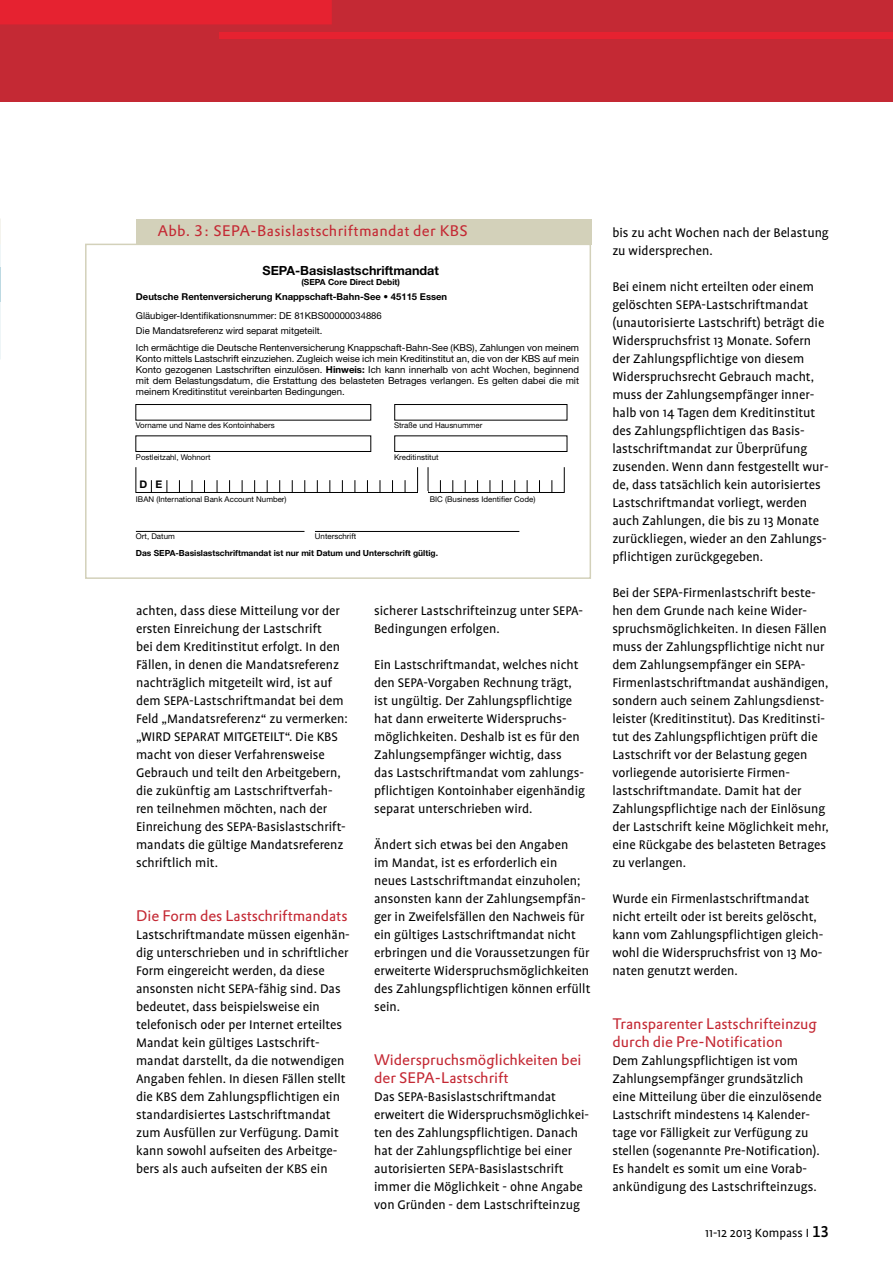
<style>
.page{position:relative;width:893px;height:1263px;background:#fff}
.page>*{position:absolute;margin:0;border:0;box-sizing:border-box;transform-origin:0 0}
.t1{font:15px/18px "DTL Prokyon T";letter-spacing:-.005em;color:#c42934}
.t2{font:15px "DTL Prokyon T";letter-spacing:.02em;color:#c42934}
.t3{font:14.25px/18px "Profile";color:#000}
.t4{font:13.5px "Profile";color:#000}
.t5{font:700 12.6px "Helvetica Neue";color:#000}
.t6{font:700 10.5px "Helvetica Neue";color:#000}
.t7{font:9.6px/11.1px "Helvetica Neue";color:#000;text-align:justify}
.t8{font:9.45px/15.9px "Helvetica Neue";color:#000}
.t9{font:700 9.45px "Helvetica Neue";color:#000}
.t10{font:700 8.4px "Helvetica Neue";color:#000}
.t11{font:7.95px "Helvetica Neue";color:#000}
.s1{font-weight:700}
.s2{font-family:"Profile NO";font-weight:500;font-size:18px}
</style>
<div class="page">
<div style="left:0;top:0;width:893px;height:102px;background:#c42934"></div>
<div style="left:219px;top:33px;width:674px;height:6px;background:#e62230"></div>
<div style="left:0;top:0;width:332px;height:24px;background:#e62230"></div>
<div style="left:85px;top:244px;width:506px;height:335px;border:2px solid #d3d1ba"></div>
<div style="left:136px;top:219px;width:455px;height:25px;background:#d3d1ba"></div>
<div style="left:135px;top:404px;width:236px;height:16px;border:1px solid #000"></div>
<div style="left:394px;top:404px;width:173px;height:16px;border:1px solid #000"></div>
<div style="left:394px;top:435px;width:173px;height:17px;border:1px solid #000"></div>
<div style="left:135px;top:435px;width:236px;height:17px;border:1px solid #000"></div>
<hr style="left:136px;top:492px;width:428px;height:1px;background:#000">
<hr style="left:136px;top:531px;width:168px;height:1px;background:#000">
<hr style="left:315px;top:531px;width:204px;height:1px;background:#000">
<svg style="left:135px;top:467px;width:1px;height:26px"></svg>
<svg style="left:151px;top:480px;width:1px;height:12px"></svg>
<svg style="left:167px;top:480px;width:1px;height:12px"></svg>
<svg style="left:179px;top:480px;width:1px;height:12px"></svg>
<svg style="left:192px;top:480px;width:1px;height:12px"></svg>
<svg style="left:204px;top:480px;width:1px;height:12px"></svg>
<svg style="left:217px;top:480px;width:1px;height:12px"></svg>
<svg style="left:229px;top:480px;width:1px;height:12px"></svg>
<svg style="left:242px;top:480px;width:1px;height:12px"></svg>
<svg style="left:254px;top:480px;width:1px;height:12px"></svg>
<svg style="left:267px;top:480px;width:1px;height:12px"></svg>
<svg style="left:279px;top:480px;width:1px;height:12px"></svg>
<svg style="left:292px;top:480px;width:1px;height:12px"></svg>
<svg style="left:304px;top:480px;width:1px;height:12px"></svg>
<svg style="left:317px;top:480px;width:1px;height:12px"></svg>
<svg style="left:329px;top:480px;width:1px;height:12px"></svg>
<svg style="left:342px;top:480px;width:1px;height:12px"></svg>
<svg style="left:354px;top:480px;width:1px;height:12px"></svg>
<svg style="left:367px;top:480px;width:1px;height:12px"></svg>
<svg style="left:380px;top:480px;width:1px;height:12px"></svg>
<svg style="left:392px;top:480px;width:1px;height:12px"></svg>
<svg style="left:405px;top:480px;width:1px;height:12px"></svg>
<svg style="left:440px;top:480px;width:1px;height:12px"></svg>
<svg style="left:452px;top:480px;width:1px;height:12px"></svg>
<svg style="left:465px;top:480px;width:1px;height:12px"></svg>
<svg style="left:477px;top:480px;width:1px;height:12px"></svg>
<svg style="left:490px;top:480px;width:1px;height:12px"></svg>
<svg style="left:502px;top:480px;width:1px;height:12px"></svg>
<svg style="left:514px;top:480px;width:1px;height:12px"></svg>
<svg style="left:527px;top:480px;width:1px;height:12px"></svg>
<svg style="left:539px;top:480px;width:1px;height:12px"></svg>
<svg style="left:551px;top:480px;width:1px;height:12px"></svg>
<svg style="left:564px;top:467px;width:1px;height:26px"></svg>
<svg style="left:417px;top:467px;width:12px;height:26px"></svg>
<p class="t2" style="left:157px;top:221px;width:312px">Abb. 3: SEPA-Basislastschriftmandat der KBS</p>
<p class="t5" style="left:263px;top:263px;width:178px">SEPA-Basislastschriftmandat</p>
<p class="t10" style="left:301px;top:277px;width:100px">(SEPA Core Direct Debit)</p>
<p class="t9" style="left:136px;top:291px;width:313px">Deutsche Rentenversicherung Knappschaft-Bahn-See • 45115 Essen</p>
<p class="t8" style="left:136px;top:307px;width:247px">Gläubiger-Identifikationsnummer: DE 81KBS00000034886<br>Die Mandatsreferenz wird separat mitgeteilt.</p>
<p class="t7" style="left:136px;top:342px;width:445px">Ich ermächtige die Deutsche Rentenversicherung Knappschaft-Bahn-See (KBS), Zahlungen von meinem Konto mittels Lastschrift einzuziehen. Zugleich weise ich mein Kreditinstitut an, die von der KBS auf mein Konto gezogenen Lastschriften einzulösen. <span class="s1">Hinweis:</span> Ich kann innerhalb von acht Wochen, beginnend mit dem Belastungsdatum, die Erstattung des belasteten Betrages verlangen. Es gelten dabei die mit meinem Kreditinstitut vereinbarten Bedingungen.</p>
<p class="t11" style="left:136px;top:420px;width:140px">Vorname und Name des Kontoinhabers</p>
<p class="t11" style="left:394px;top:420px;width:90px">Straße und Hausnummer</p>
<p class="t11" style="left:136px;top:452px;width:76px">Postleitzahl, Wohnort</p>
<p class="t11" style="left:394px;top:452px;width:46px">Kreditinstitut</p>
<p class="t6" style="left:140px;top:477px;width:24px">D E</p>
<p class="t11" style="left:136px;top:495px;width:152px">IBAN (International Bank Account Number)</p>
<p class="t11" style="left:430px;top:495px;width:107px">BIC (Business Identifier Code)</p>
<p class="t11" style="left:136px;top:532px;width:40px">Ort, Datum</p>
<p class="t11" style="left:315px;top:532px;width:43px">Unterschrift</p>
<p class="t10" style="left:136px;top:548px;width:304px">Das SEPA-Basislastschriftmandat ist nur mit Datum und Unterschrift gültig.</p>
<p class="t3" style="left:136px;top:602px;width:213px">achten, dass diese Mitteilung vor der ersten Einreichung der Lastschrift<br>bei dem Kreditinstitut erfolgt. In den Fällen, in denen die Mandatsreferenz nachträglich mitgeteilt wird, ist auf dem SEPA-Lastschriftmandat bei dem Feld „Mandatsreferenz“ zu vermerken: „WIRD SEPARAT MITGETEILT“. Die KBS macht von dieser Verfahrensweise Gebrauch und teilt den Arbeitgebern, die zukünftig am Lastschriftverfah&shy;ren teilnehmen möchten, nach der Einreichung des SEPA-Basislastschrift&shy;mandats die gültige Mandatsreferenz schriftlich mit.</p>
<p class="t1" style="left:136px;top:906px;width:213px">Die Form des Lastschriftmandats</p>
<p class="t3" style="left:136px;top:926px;width:215px">Lastschriftmandate müssen eigenhän&shy;dig unterschrieben und in schriftlicher Form eingereicht werden, da diese ansonsten nicht SEPA-fähig sind. Das bedeutet, dass beispielsweise ein telefonisch oder per Internet erteiltes Mandat kein gültiges Lastschrift&shy;mandat darstellt, da die notwendigen Angaben fehlen. In diesen Fällen stellt die KBS dem Zahlungspflichtigen ein standardisiertes Lastschriftmandat zum Ausfüllen zur Verfügung. Damit kann sowohl aufseiten des Arbeitge&shy;bers als auch aufseiten der KBS ein</p>
<p class="t3" style="left:374px;top:602px;width:210px">sicherer Lastschrifteinzug unter SEPA-<br>Bedingungen erfolgen.</p>
<p class="t3" style="left:374px;top:656px;width:212px">Ein Lastschriftmandat, welches nicht den SEPA-Vorgaben Rechnung trägt, ist ungültig. Der Zahlungspflichtige hat dann erweiterte Widerspruchs&shy;möglichkeiten. Deshalb ist es für den Zahlungsempfänger wichtig, dass<br>das Lastschriftmandat vom zahlungs&shy;pflichtigen Kontoinhaber eigenhändig separat unterschrieben wird.</p>
<p class="t3" style="left:374px;top:836px;width:218px">Ändert sich etwas bei den Angaben<br>im Mandat, ist es erforderlich ein neues Lastschriftmandat einzuholen; ansonsten kann der Zahlungsempfän&shy;ger in Zweifelsfällen den Nachweis für ein gültiges Lastschriftmandat nicht erbringen und die Voraussetzungen für erweiterte Widerspruchsmöglichkeiten des Zahlungspflichtigen können erfüllt sein.</p>
<p class="t1" style="left:374px;top:1050px;width:209px">Widerspruchsmöglichkeiten bei der SEPA-Lastschrift</p>
<p class="t3" style="left:374px;top:1088px;width:216px">Das SEPA-Basislastschriftmandat erweitert die Widerspruchsmöglichkei&shy;ten des Zahlungspflichtigen. Danach hat der Zahlungspflichtige bei einer autorisierten SEPA-Basislastschrift immer die Möglichkeit - ohne Angabe von Gründen - dem Lastschrifteinzug</p>
<p class="t3" style="left:612px;top:224px;width:218px">bis zu acht Wochen nach der Belastung zu widersprechen.</p>
<p class="t3" style="left:612px;top:278px;width:218px">Bei einem nicht erteilten oder einem gelöschten SEPA-Lastschriftmandat (unautorisierte Lastschrift) beträgt die Widerspruchsfrist 13 Monate. Sofern der Zahlungspflichtige von diesem Widerspruchsrecht Gebrauch macht, muss der Zahlungsempfänger inner&shy;halb von 14 Tagen dem Kreditinstitut des Zahlungspflichtigen das Basis&shy;lastschriftmandat zur Überprüfung zusenden. Wenn dann festgestellt wur&shy;de, dass tatsächlich kein autorisiertes Lastschriftmandat vorliegt, werden auch Zahlungen, die bis zu 13 Monate zurückliegen, wieder an den Zahlungs&shy;pflichtigen zurückgegeben.</p>
<p class="t3" style="left:612px;top:584px;width:218px">Bei der SEPA-Firmenlastschrift beste&shy;hen dem Grunde nach keine Wider&shy;spruchsmöglichkeiten. In diesen Fällen muss der Zahlungspflichtige nicht nur dem Zahlungsempfänger ein SEPA-Firmenlastschriftmandat aushändigen, sondern auch seinem Zahlungsdienst&shy;leister (Kreditinstitut). Das Kreditinsti&shy;tut des Zahlungspflichtigen prüft die Lastschrift vor der Belastung gegen vorliegende autorisierte Firmen&shy;lastschriftmandate. Damit hat der Zahlungspflichtige nach der Einlösung der Lastschrift keine Möglichkeit mehr, eine Rückgabe des belasteten Betrages zu verlangen.</p>
<p class="t3" style="left:612px;top:889px;width:213px">Wurde ein Firmenlastschriftmandat nicht erteilt oder ist bereits gelöscht, kann vom Zahlungspflichtigen gleich&shy;wohl die Widerspruchsfrist von 13 Mo&shy;naten genutzt werden.</p>
<p class="t1" style="left:612px;top:1014px;width:206px">Transparenter Lastschrifteinzug durch die Pre-Notification</p>
<p class="t3" style="left:612px;top:1052px;width:211px">Dem Zahlungspflichtigen ist vom Zahlungsempfänger grundsätzlich eine Mitteilung über die einzulösende Lastschrift mindestens 14 Kalender&shy;tage vor Fälligkeit zur Verfügung zu stellen (sogenannte Pre-Notification).<br>Es handelt es somit um eine Vorab&shy;ankündigung des Lastschrifteinzugs.</p>
<p class="t4" style="left:705px;top:1225px;width:125px">11-12 2013 Kompass I <span class="s2">13</span></p>
</div>
